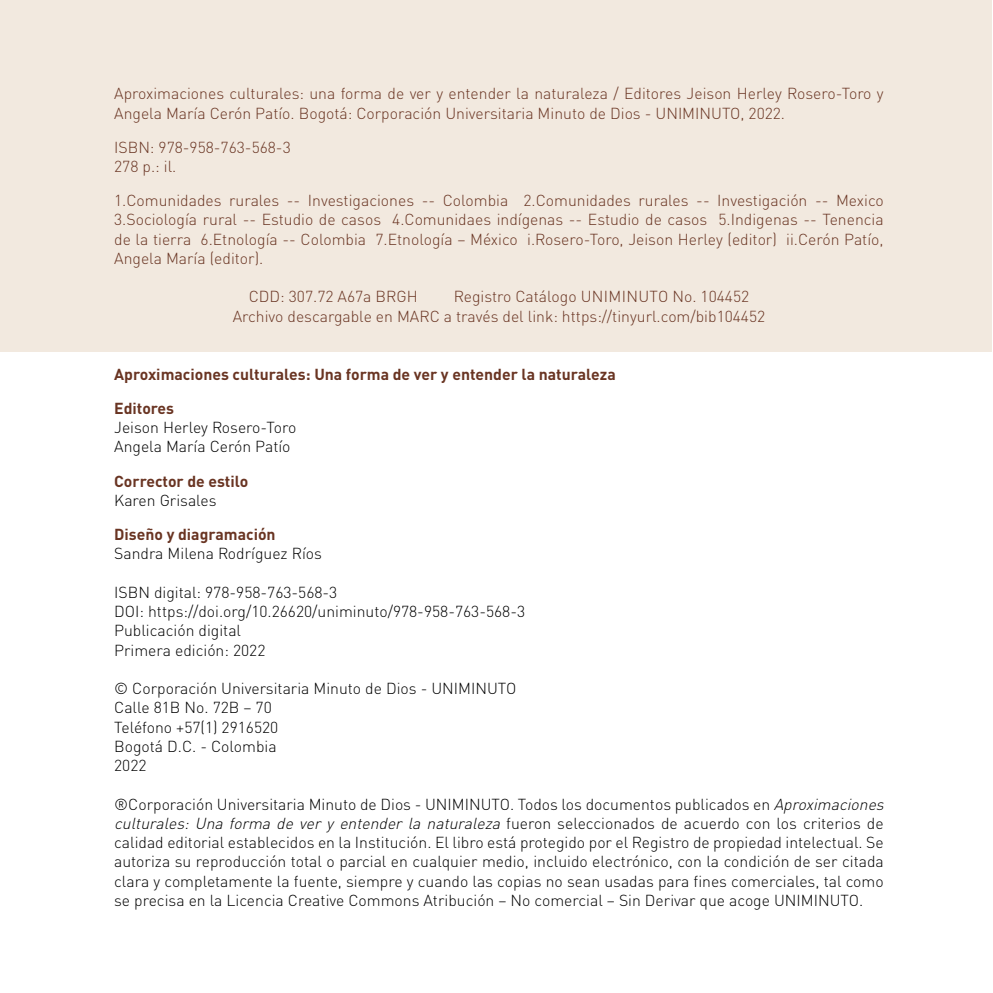
<style>
.page{position:relative;width:993px;height:993px;background:#fff}
.page>*{position:absolute;margin:0;border:0;box-sizing:border-box;transform-origin:0 0}
.t1{font:300 15.75px/19.2px "DIN Pro";color:#000}
.t2{font:300 15.75px/19.2px "DIN Pro";color:#693422}
.t3{font:700 15.75px/34.1px "DIN Pro";color:#693422}
.s1{font-style:italic}
</style>
<div class="page">
<div style="left:1px;top:0;width:990px;height:351px;background:#f2e9df"></div>
<p class="t2" style="left:114px;top:83px;width:770px">Aproximaciones culturales: una forma de ver y entender la naturaleza / Editores Jeison Herley Rosero-Toro y<br>Angela María Cerón Patío. Bogotá: Corporación Universitaria Minuto de Dios - UNIMINUTO, 2022.</p>
<p class="t2" style="left:114px;top:136px;width:178px">ISBN: 978-958-763-568-3<br>278 p.: il.</p>
<p class="t2" style="left:114px;top:189px;width:770px;text-align:justify">1.Comunidades rurales -- Investigaciones -- Colombia 2.Comunidades rurales -- Investigación -- Mexico 3.Sociología rural -- Estudio de casos 4.Comunidaes indígenas -- Estudio de casos 5.Indigenas -- Tenencia de la tierra 6.Etnología -- Colombia 7.Etnología – México i.Rosero-Toro, Jeison Herley (editor) ii.Cerón Patío, Angela María (editor).</p>
<p class="t2" style="left:249px;top:286px;width:170px">CDD: 307.72 A67a BRGH</p>
<p class="t2" style="left:233px;top:286px;width:534px;text-indent:221px">Registro Catálogo UNIMINUTO No. 104452<br>Archivo descargable en MARC a través del link: https://tinyurl.com/bib104452</p>
<p class="t3" style="left:114px;top:355px;width:503px">Aproximaciones culturales: Una forma de ver y entender la naturaleza<br>Editores</p>
<p class="t1" style="left:114px;top:416px;width:184px">Jeison Herley Rosero-Toro<br>Angela María Cerón Patío</p>
<p class="t3" style="left:114px;top:461px;width:136px">Corrector de estilo</p>
<p class="t1" style="left:114px;top:489px;width:104px">Karen Grisales</p>
<p class="t3" style="left:114px;top:515px;width:163px">Diseño y diagramación</p>
<p class="t1" style="left:114px;top:542px;width:209px">Sandra Milena Rodríguez Ríos</p>
<p class="t1" style="left:114px;top:581px;width:412px">ISBN digital: 978-958-763-568-3<br>DOI: https://doi.org/10.26620/uniminuto/978-958-763-568-3<br>Publicación digital<br>Primera edición: 2022</p>
<p class="t1" style="left:114px;top:677px;width:403px">© Corporación Universitaria Minuto de Dios - UNIMINUTO<br>Calle 81B No. 72B – 70<br>Teléfono +57(1) 2916520<br>Bogotá D.C. - Colombia<br>2022</p>
<p class="t1" style="left:114px;top:792px;width:775px">®Corporación Universitaria Minuto de Dios - UNIMINUTO. Todos los documentos publicados en <span class="s1">Aproximaciones culturales: Una forma de ver y entender la naturaleza</span> fueron seleccionados de acuerdo con los criterios de calidad editorial establecidos en la Institución. El libro está protegido por el Registro de propiedad intelectual. Se autoriza su reproducción total o parcial en cualquier medio, incluido electrónico, con la condición de ser citada clara y completamente la fuente, siempre y cuando las copias no sean usadas para fines comerciales, tal como se precisa en la Licencia Creative Commons Atribución – No comercial – Sin Derivar que acoge UNIMINUTO.</p>
</div>
